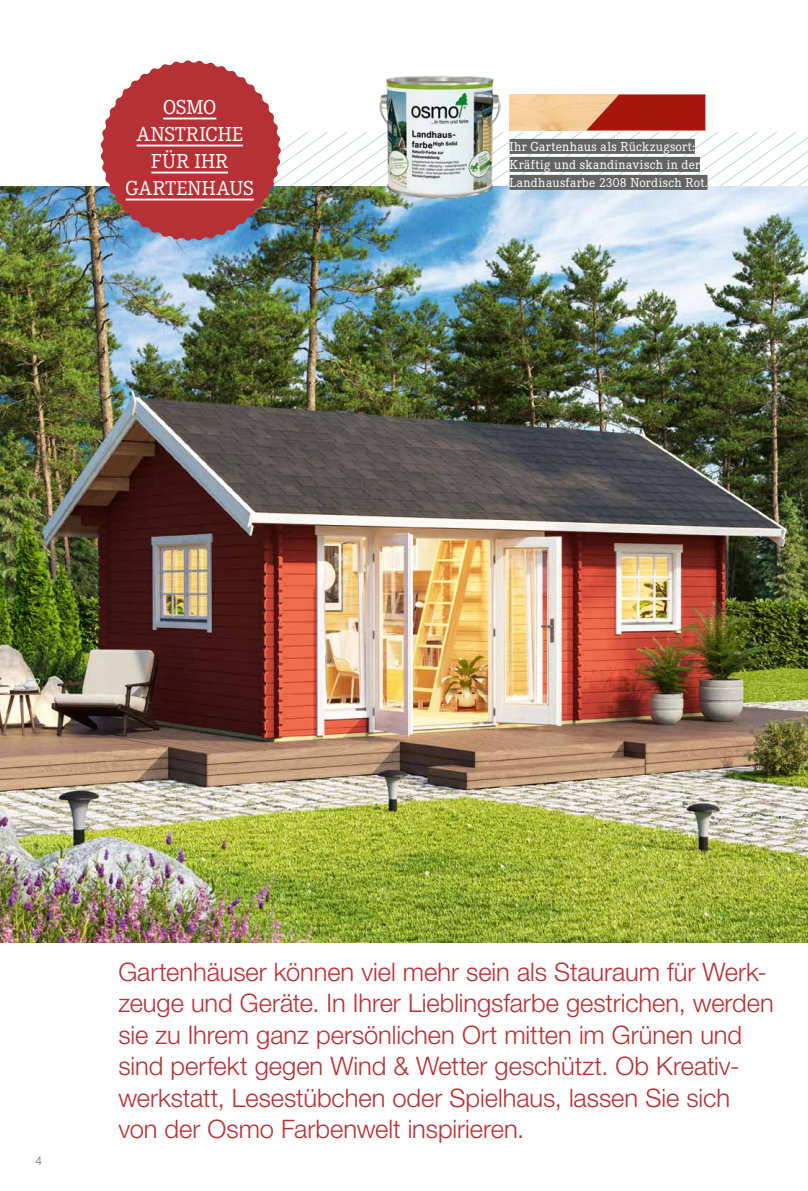
<style>
.page{position:relative;width:808px;height:1191px;background:#fff}
.page>*{position:absolute;margin:0;border:0;box-sizing:border-box;transform-origin:0 0}
.t1{font:300 25.5px/31.5px "Helvetica Neue";letter-spacing:-.005em;color:#b63135}
.t2{font:21px/27px "Corporate E";letter-spacing:.015em;color:#fff;text-align:center}
.t3{font:13.5px/18px "Corporate E";letter-spacing:.025em;color:#fff}
.t4{font:300 12px "Helvetica Neue";color:#626463}
</style>
<div class="page">
<img style="left:0;top:187px;width:808px;height:756px">
<img style="left:528px;top:94px;width:58px;height:36px">
<img style="left:586px;top:94px;width:119px;height:36px">
<img style="left:354px;top:76px;width:174px;height:140px">
<div style="left:510px;top:139px;width:185px;height:15px;background:#626463"></div>
<div style="left:510px;top:157px;width:190px;height:15px;background:#626463"></div>
<div style="left:510px;top:175px;width:197px;height:15px;background:#626463"></div>
<svg style="left:100px;top:60px;width:181px;height:181px;background:#b5575c"></svg>
<hr style="left:163px;top:118px;width:53px;height:1px;background:#fff">
<hr style="left:137px;top:145px;width:106px;height:1px;background:#fff">
<hr style="left:151px;top:172px;width:77px;height:1px;background:#fff">
<hr style="left:126px;top:199px;width:128px;height:1px;background:#fff">
<p class="t2" style="left:126px;top:94px;width:130px">OSMO<br>ANSTRICHE<br>FÜR IHR<br>GARTENHAUS</p>
<p class="t3" style="left:510px;top:137px;width:200px">Ihr Gartenhaus als Rückzugsort:<br>Kräftig und skandinavisch in der<br>Landhausfarbe 2308 Nordisch Rot.</p>
<p class="t4" style="left:35px;top:1153px;width:8px">4</p>
<p class="t1" style="left:118px;top:955px;width:657px">Gartenhäuser können viel mehr sein als Stauraum für Werk&shy;zeuge und Geräte. In Ihrer Lieblingsfarbe gestrichen, werden sie zu Ihrem ganz persönlichen Ort mitten im Grünen und sind perfekt gegen Wind &amp; Wetter geschützt. Ob Kreativ&shy;werkstatt, Lesestübchen oder Spielhaus, lassen Sie sich von der Osmo Farbenwelt inspirieren.</p>
</div>
